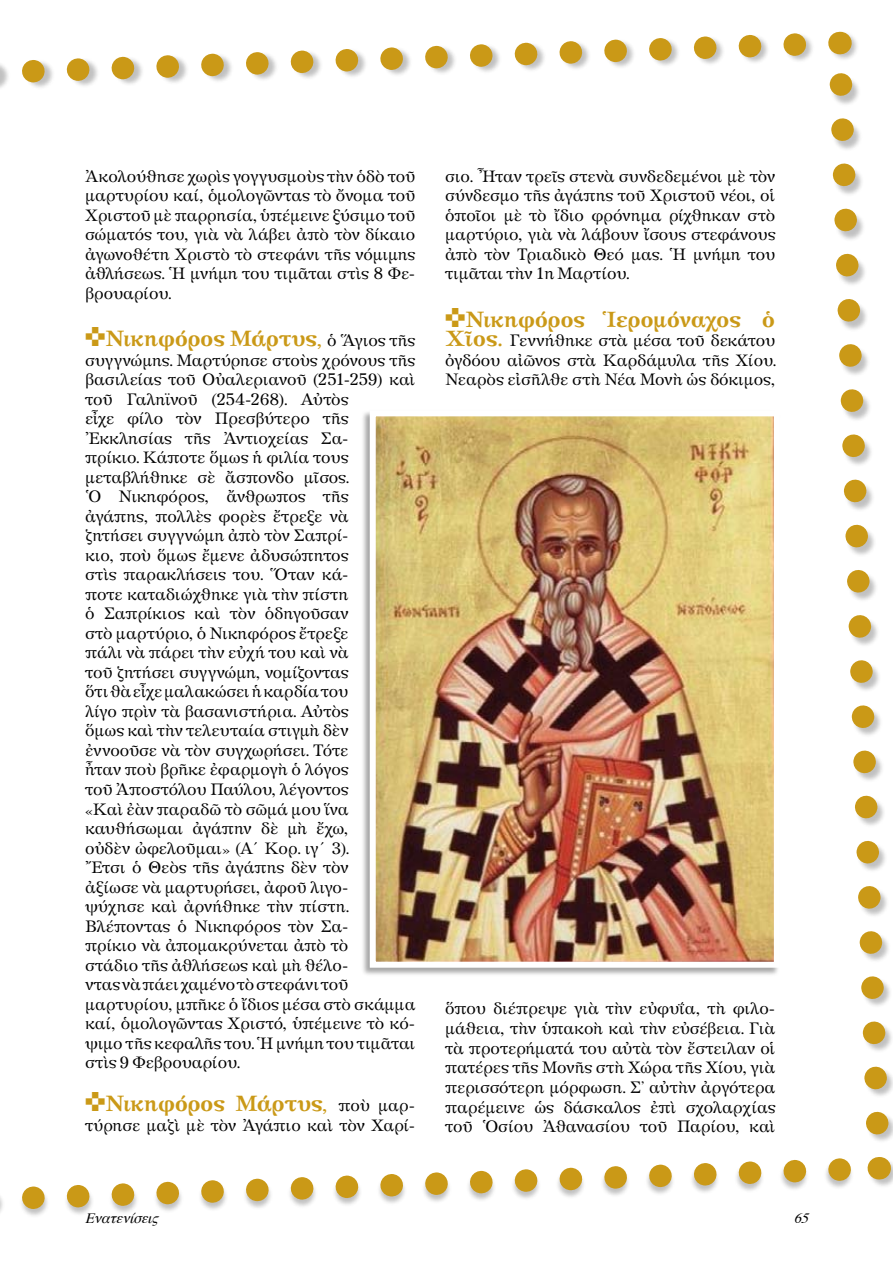
<style>
.page{position:relative;width:893px;height:1263px;background:#fff}
.page>*{position:absolute;margin:0;border:0;box-sizing:border-box;transform-origin:0 0}
.t1{font:700 21px "Apollonia";letter-spacing:-.015em;color:#ca9917}
.t2{font:15.75px/19.5px "Apollonia";letter-spacing:-.005em;color:#000;text-align:justify}
.t3{font:italic 14.25px "Times";color:#000}
.s1{font-weight:400;font-size:15.75px;color:#000}
.s2{font-weight:700;font-size:21px;color:#ca9917}
</style>
<div class="page">
<div style="left:0;top:31px;width:893px;height:1217px;background:#000;opacity:.25"></div>
<svg style="left:0;top:1146px;width:880px;height:102px"></svg>
<svg style="left:817px;top:42px;width:76px;height:1104px"></svg>
<svg style="left:0;top:31px;width:818px;height:94px"></svg>
<svg style="left:0;top:1216px;width:1px;height:23px"></svg>
<svg style="left:879px;top:1157px;width:1px;height:22px"></svg>
<svg style="left:839px;top:32px;width:1px;height:22px"></svg>
<svg style="left:0;top:91px;width:1px;height:23px"></svg>
<p class="t2" style="left:85px;top:167px;width:332px">Ἀκολούθησε χωρὶς γογγυσμοὺς τὴν ὁδὸ τοῦ μαρτυρίου καί, ὁμολογῶντας τὸ ὄνομα τοῦ Χριστοῦ μὲ παρρησία, ὑπέμεινε ξύσιμο τοῦ σώματός του, γιὰ νὰ λάβει ἀπὸ τὸν δίκαιο ἀγωνοθέτη Χριστὸ τὸ στεφάνι τῆς νόμιμης ἀθλήσεως. Ἡ μνήμη του τιμᾶται στὶς 8 Φε&shy;βρουαρίου.</p>
<h1 class="t1" style="left:85px;top:325px;width:332px">✜Νικηφόρος Μάρτυς, <span class="s1">ὁ Ἅγιος τῆς</span></h1>
<p class="t2" style="left:85px;top:351px;width:332px;text-align:left">συγγνώμης. Μαρτύρησε στοὺς χρόνους τῆς βασιλείας τοῦ Οὐαλεριανοῦ (251-259) καὶ τοῦ Γαληϊνοῦ (254-268). Αὐτὸς<br>εἶχε φίλο τὸν Πρεσβύτερο τῆς<br>Ἐκκλησίας τῆς Ἀντιοχείας Σα-<br>πρίκιο. Κάποτε ὅμως ἡ φιλία τους μεταβλήθηκε σὲ ἄσπονδο μῖσος.<br>Ὁ Νικηφόρος, ἄνθρωπος τῆς ἀγάπης, πολλὲς φορὲς ἔτρεξε νὰ<br>ζητήσει συγγνώμη ἀπὸ τὸν Σαπρί-<br>κιο, ποὺ ὅμως ἔμενε ἀδυσώπητος<br>στὶς παρακλήσεις του. Ὅταν κά-<br>ποτε καταδιώχθηκε γιὰ τὴν πίστη<br>ὁ Σαπρίκιος καὶ τὸν ὁδηγοῦσαν<br>στὸ μαρτύριο, ὁ Νικηφόρος ἔτρεξε<br>πάλι νὰ πάρει τὴν εὐχή του καὶ νὰ<br>τοῦ ζητήσει συγγνώμη, νομίζοντας<br>ὅτι θὰ εἶχε μαλακώσει ἡ καρδία του<br>λίγο πρὶν τὰ βασανιστήρια. Αὐτὸς<br>ὅμως καὶ τὴν τελευταία στιγμὴ δὲν ἐννοοῦσε νὰ τὸν συγχωρήσει. Τότε<br>ἦταν ποὺ βρῆκε ἐφαρμογὴ ὁ λόγος<br>τοῦ Ἀποστόλου Παύλου, λέγοντος<br>«Καὶ ἐὰν παραδῶ τὸ σῶμά μου ἵνα καυθήσωμαι ἀγάπην δὲ μὴ ἔχω,<br>οὐδὲν ὠφελοῦμαι» (Α΄ Κορ. ιγ΄ 3).<br>Ἔτσι ὁ Θεὸς τῆς ἀγάπης δὲν τὸν<br>ἀξίωσε νὰ μαρτυρήσει, ἀφοῦ λιγο-<br>ψύχησε καὶ ἀρνήθηκε τὴν πίστη.<br>Βλέποντας ὁ Νικηφόρος τὸν Σα-<br>πρίκιο νὰ ἀπομακρύνεται ἀπὸ τὸ<br>στάδιο τῆς ἀθλήσεως καὶ μὴ θέλο-<br>ντας νὰ πάει χαμένο τὸ στεφάνι τοῦ μαρτυρίου, μπῆκε ὁ ἴδιος μέσα στὸ σκάμμα καί, ὁμολογῶντας Χριστό, ὑπέμεινε τὸ κό&shy;ψιμο τῆς κεφαλῆς του. Ἡ μνήμη του τιμᾶται στὶς 9 Φεβρουαρίου.</p>
<h1 class="t1" style="left:85px;top:1089px;width:332px">✜Νικηφόρος Μάρτυς, <span class="s1">ποὺ μαρ-</span></h1>
<p class="t2" style="left:85px;top:1115px;width:332px">τύρησε μαζὶ μὲ τὸν Ἀγάπιο καὶ τὸν Χαρί-</p>
<p class="t2" style="left:445px;top:167px;width:332px">σιο. Ἦταν τρεῖς στενὰ συνδεδεμένοι μὲ τὸν σύνδεσμο τῆς ἀγάπης τοῦ Χριστοῦ νέοι, οἱ ὁποῖοι μὲ τὸ ἴδιο φρόνημα ρίχθηκαν στὸ μαρτύριο, γιὰ νὰ λάβουν ἴσους στεφάνους ἀπὸ τὸν Τριαδικὸ Θεό μας. Ἡ μνήμη του τιμᾶται τὴν 1η Μαρτίου.</p>
<h1 class="t1" style="left:445px;top:305px;width:332px">✜Νικηφόρος Ἱερομόναχος ὁ</h1>
<p class="t2" style="left:445px;top:331px;width:332px"><span class="s2">Χῖος.</span> Γεννήθηκε στὰ μέσα τοῦ δεκάτου ὀγδόου αἰῶνος στὰ Καρδάμυλα τῆς Χίου.<br>Νεαρὸς εἰσῆλθε στὴ Νέα Μονὴ ὡς δόκιμος,</p>
<p class="t2" style="left:445px;top:999px;width:332px">ὅπου διέπρεψε γιὰ τὴν εὐφυΐα, τὴ φιλο&shy;μάθεια, τὴν ὑπακοὴ καὶ τὴν εὐσέβεια. Γιὰ τὰ προτερήματά του αὐτὰ τὸν ἔστειλαν οἱ πατέρες τῆς Μονῆς στὴ Χώρα τῆς Χίου, γιὰ περισσότερη μόρφωση. Σ’ αὐτὴν ἀργότερα παρέμεινε ὡς δάσκαλος ἐπὶ σχολαρχίας τοῦ Ὁσίου Ἀθανασίου τοῦ Παρίου, καὶ</p>
<p class="t3" style="left:85px;top:1204px;width:81px">Eνατενίσεις</p>
<p class="t3" style="left:794px;top:1204px;width:22px">65</p>
</div>
